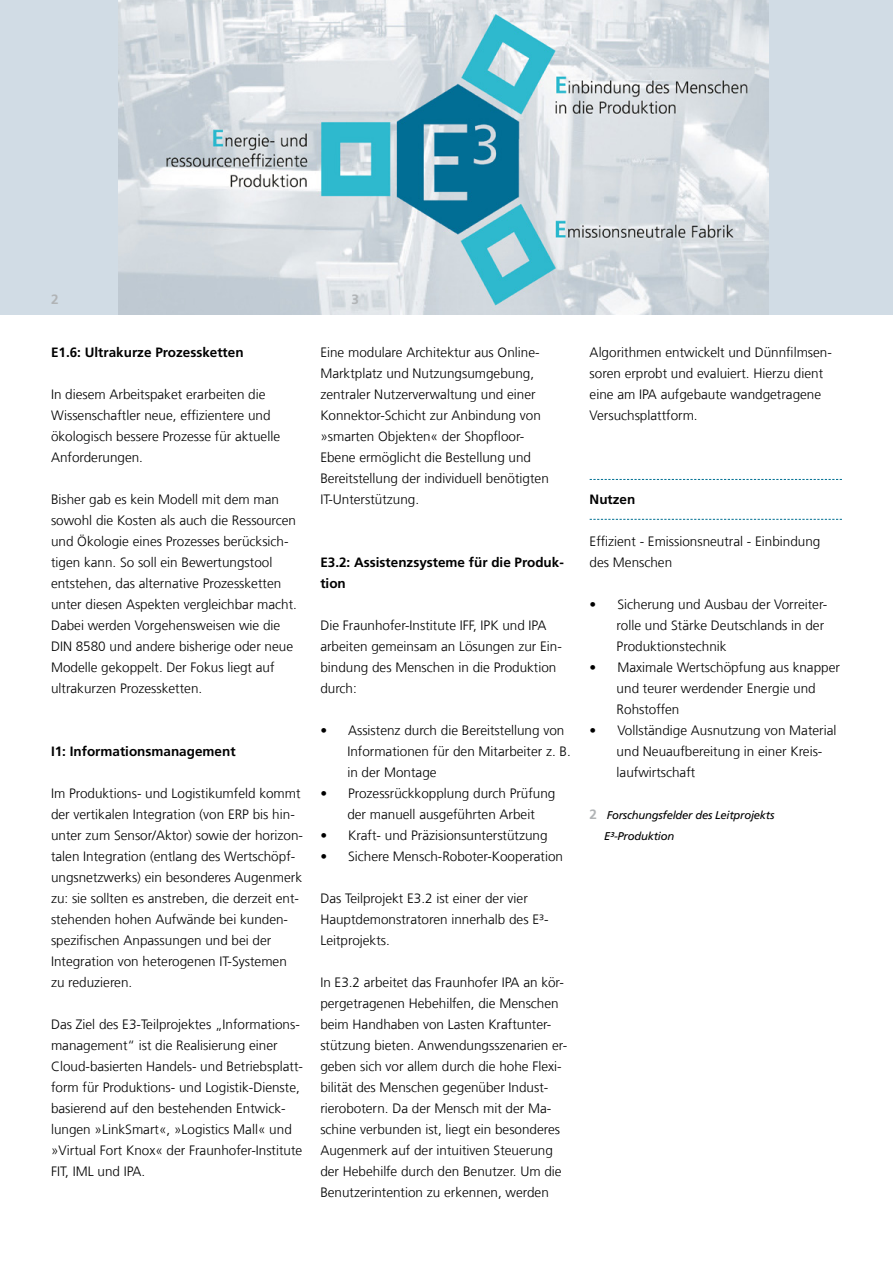
<style>
.page{position:relative;width:893px;height:1263px;background:#fff}
.page>*{position:absolute;margin:0;border:0;box-sizing:border-box;transform-origin:0 0}
.t1{font:300 13.5px/21px "Frutiger LT Com";color:#000}
.t2{font:700 13.5px/21px "Frutiger LT Com";color:#000}
.t3{font:700 13.5px "Frutiger LT Com";color:#b1b4b6}
.t4{font:italic 11.25px/21px "Frutiger LT Com";letter-spacing:-.02em;color:#000}
.s1{font-weight:700;font-style:normal;font-size:13.5px;color:#b1b4b6}
</style>
<div class="page">
<div style="left:0;top:0;width:893px;height:315px;background:#d1dce5"></div>
<img style="left:118px;top:0;width:651px;height:315px">
<svg style="left:590px;top:479px;width:252px;height:1px"></svg>
<svg style="left:590px;top:519px;width:252px;height:1px"></svg>
<p class="t3" style="left:51px;top:291px;width:9px">2</p>
<p class="t2" style="left:51px;top:342px;width:194px">E1.6: Ultrakurze Prozessketten</p>
<p class="t1" style="left:51px;top:384px;width:231px">In diesem Arbeitspaket erarbeiten die Wissenschaftler neue, effizientere und ökologisch bessere Prozesse für aktuelle Anforderungen.</p>
<p class="t1" style="left:51px;top:489px;width:248px">Bisher gab es kein Modell mit dem man sowohl die Kosten als auch die Ressourcen und Ökologie eines Prozesses berücksich&shy;tigen kann. So soll ein Bewertungstool entstehen, das alternative Prozessketten unter diesen Aspekten vergleichbar macht.<br>Dabei werden Vorgehensweisen wie die DIN 8580 und andere bisherige oder neue Modelle gekoppelt. Der Fokus liegt auf ultrakurzen Prozessketten.</p>
<p class="t2" style="left:51px;top:741px;width:186px">I1: Informationsmanagement</p>
<p class="t1" style="left:51px;top:783px;width:254px">Im Produktions- und Logistikumfeld kommt der vertikalen Integration (von ERP bis hin&shy;unter zum Sensor/Aktor) sowie der horizon&shy;talen Integration (entlang des Wertschöpf&shy;ungsnetzwerks) ein besonderes Augenmerk zu: sie sollten es anstreben, die derzeit ent&shy;stehenden hohen Aufwände bei kunden&shy;spezifischen Anpassungen und bei der Integration von heterogenen IT-Systemen zu reduzieren.</p>
<p class="t1" style="left:51px;top:1014px;width:254px">Das Ziel des E3-Teilprojektes „Informations&shy;management“ ist die Realisierung einer Cloud-basierten Handels- und Betriebsplatt&shy;form für Produktions- und Logistik-Dienste, basierend auf den bestehenden Entwick&shy;lungen »LinkSmart«, »Logistics Mall« und »Virtual Fort Knox« der Fraunhofer-Institute FIT, IML und IPA.</p>
<p class="t3" style="left:351px;top:291px;width:9px">3</p>
<p class="t1" style="left:320px;top:342px;width:230px">Eine modulare Architektur aus Online-Marktplatz und Nutzungsumgebung, zentraler Nutzerverwaltung und einer Konnektor-Schicht zur Anbindung von »smarten Objekten« der Shopfloor-Ebene ermöglicht die Bestellung und Bereitstellung der individuell benötigten IT-Unterstützung.</p>
<p class="t2" style="left:320px;top:552px;width:245px">E3.2: Assistenzsysteme für die Produk&shy;tion</p>
<p class="t1" style="left:320px;top:615px;width:243px">Die Fraunhofer-Institute IFF, IPK und IPA arbeiten gemeinsam an Lösungen zur Ein&shy;bindung des Menschen in die Produktion durch:</p>
<p class="t1" style="left:347px;top:720px;width:225px;text-indent:-27px">• Assistenz durch die Bereitstellung von<br>Informationen für den Mitarbeiter z. B. in der Montage</p>
<p class="t1" style="left:320px;top:783px;width:237px;text-align:center">• Prozessrückkopplung durch Prüfung der manuell ausgeführten Arbeit</p>
<p class="t1" style="left:320px;top:825px;width:229px">• Kraft- und Präzisionsunterstützung</p>
<p class="t1" style="left:320px;top:846px;width:244px">• Sichere Mensch-Roboter-Kooperation</p>
<p class="t1" style="left:320px;top:888px;width:230px">Das Teilprojekt E3.2 ist einer der vier<br>Hauptdemonstratoren innerhalb des E³-<br>Leitprojekts.</p>
<p class="t1" style="left:320px;top:972px;width:248px">In E3.2 arbeitet das Fraunhofer IPA an kör&shy;pergetragenen Hebehilfen, die Menschen beim Handhaben von Lasten Kraftunter&shy;stützung bieten. Anwendungsszenarien er&shy;geben sich vor allem durch die hohe Flexi&shy;bilität des Menschen gegenüber Indust&shy;rierobotern. Da der Mensch mit der Ma&shy;schine verbunden ist, liegt ein besonderes Augenmerk auf der intuitiven Steuerung der Hebehilfe durch den Benutzer. Um die Benutzerintention zu erkennen, werden</p>
<p class="t1" style="left:590px;top:342px;width:244px">Algorithmen entwickelt und Dünnfilmsen&shy;soren erprobt und evaluiert. Hierzu dient eine am IPA aufgebaute wandgetragene Versuchsplattform.</p>
<p class="t2" style="left:590px;top:489px;width:47px">Nutzen</p>
<p class="t1" style="left:590px;top:531px;width:232px">Effizient - Emissionsneutral - Einbindung des Menschen</p>
<p class="t1" style="left:617px;top:594px;width:212px;text-indent:-27px">• Sicherung und Ausbau der Vorreiter&shy;rolle und Stärke Deutschlands in der<br>Produktionstechnik</p>
<p class="t1" style="left:617px;top:657px;width:225px;text-indent:-27px">• Maximale Wertschöpfung aus knapper und teurer werdender Energie und<br>Rohstoffen</p>
<p class="t1" style="left:617px;top:720px;width:221px;text-indent:-27px">• Vollständige Ausnutzung von Material und Neuaufbereitung in einer Kreis&shy;laufwirtschaft</p>
<p class="t4" style="left:604px;top:805px;width:172px;text-indent:-15px"><span class="s1">2</span> Forschungsfelder des Leitprojekts<br>E³-Produktion</p>
</div>
